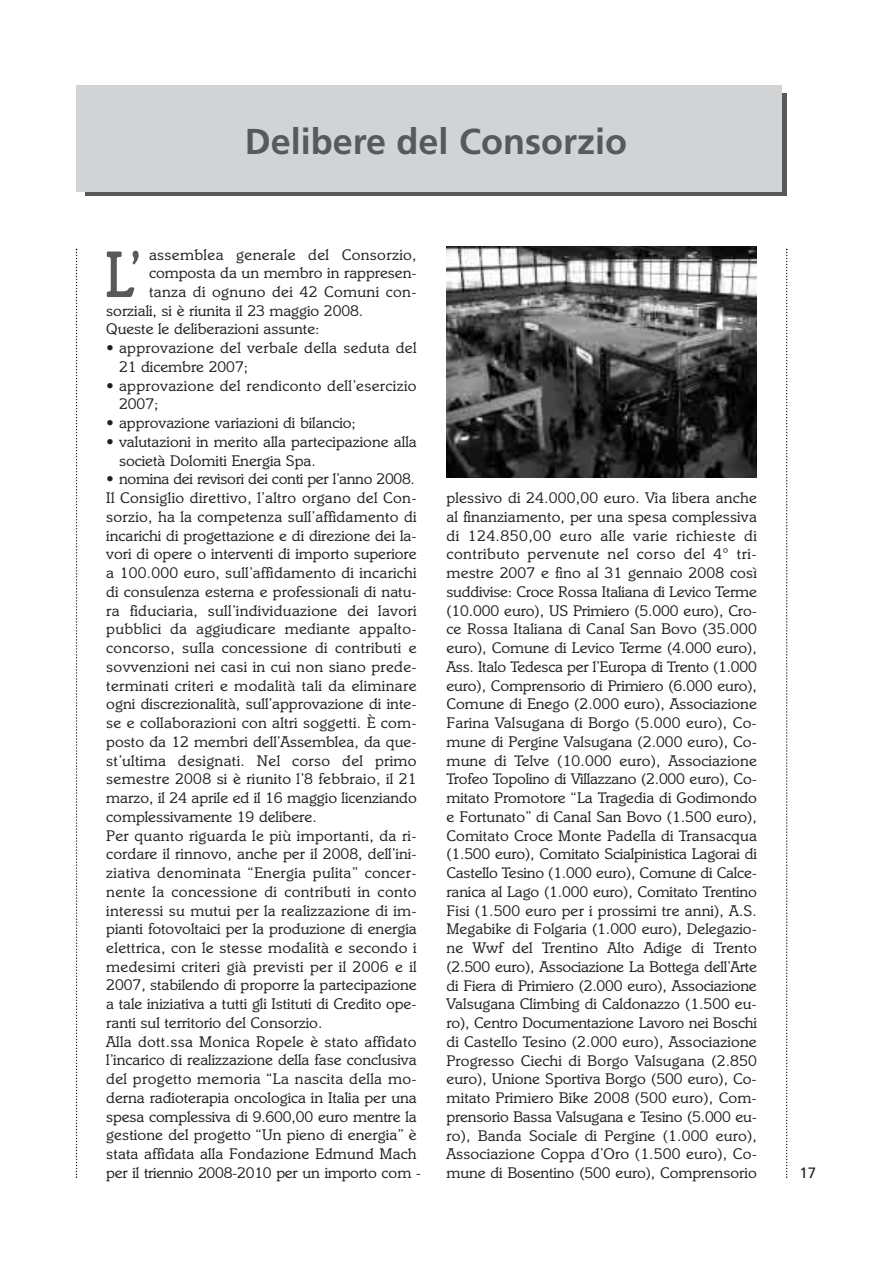
<style>
.page{position:relative;width:893px;height:1263px;background:#fff}
.page>*{position:absolute;margin:0;border:0;box-sizing:border-box;transform-origin:0 0}
.t1{font:500 67.2px "Italia";color:#58595b;scale:.8 1}
.t2{font:700 36px "Frutiger";color:#58595b}
.t3{font:15.75px/18.8px "Italia";letter-spacing:.01em;color:#231f20}
.t4{font:15px "Frutiger";color:#231f20}
</style>
<div class="page">
<div style="left:85px;top:94px;width:702px;height:102px;background:linear-gradient(to right,#58595b,#58595b)"></div>
<div style="left:77px;top:85px;width:705px;height:106px;background:#d1d3d4"></div>
<svg style="left:76px;top:249px;width:1px;height:929px"></svg>
<svg style="left:786px;top:249px;width:1px;height:929px"></svg>
<img style="left:446px;top:247px;width:311px;height:230px">
<h2 class="t2" style="left:245px;top:127px;width:384px">Delibere del Consorzio</h2>
<h1 class="t1" style="left:105px;top:250px;width:48px">L’</h1>
<p class="t3" style="left:149px;top:247px;width:269px">assemblea generale del Consorzio,</p>
<p class="t3" style="left:149px;top:265px;width:269px">composta da un membro in rappresen-</p>
<p class="t3" style="left:149px;top:284px;width:269px">tanza di ognuno dei 42 Comuni con-</p>
<p class="t3" style="left:106px;top:302px;width:258px">sorziali, si è riunita il 23 maggio 2008.</p>
<p class="t3" style="left:106px;top:321px;width:215px">Queste le deliberazioni assunte:</p>
<p class="t3" style="left:119px;top:340px;width:299px;text-indent:-13px">• approvazione del verbale della seduta del<br>21 dicembre 2007;</p>
<p class="t3" style="left:119px;top:377px;width:299px;text-indent:-13px">• approvazione del rendiconto dell’esercizio<br>2007;</p>
<p class="t3" style="left:106px;top:415px;width:251px">• approvazione variazioni di bilancio;</p>
<p class="t3" style="left:119px;top:434px;width:299px;text-indent:-13px">• valutazioni in merito alla partecipazione alla società Dolomiti Energia Spa.</p>
<p class="t3" style="left:106px;top:471px;width:316px">• nomina dei revisori dei conti per l’anno 2008.<br>Il Consiglio direttivo, l’altro organo del Con&shy;sorzio, ha la competenza sull’affidamento di incarichi di progettazione e di direzione dei la&shy;vori di opere o interventi di importo superiore a 100.000 euro, sull’affidamento di incarichi di consulenza esterna e professionali di natu&shy;ra fiduciaria, sull’individuazione dei lavori pubblici da aggiudicare mediante appalto&shy;concorso, sulla concessione di contributi e sovvenzioni nei casi in cui non siano prede&shy;terminati criteri e modalità tali da eliminare ogni discrezionalità, sull’approvazione di inte&shy;se e collaborazioni con altri soggetti. È com&shy;posto da 12 membri dell’Assemblea, da que&shy;st’ultima designati. Nel corso del primo semestre 2008 si è riunito l’8 febbraio, il 21 marzo, il 24 aprile ed il 16 maggio licenziando complessivamente 19 delibere.<br>Per quanto riguarda le più importanti, da ri&shy;cordare il rinnovo, anche per il 2008, dell’ini&shy;ziativa denominata “Energia pulita” concer&shy;nente la concessione di contributi in conto interessi su mutui per la realizzazione di im&shy;pianti fotovoltaici per la produzione di energia elettrica, con le stesse modalità e secondo i medesimi criteri già previsti per il 2006 e il 2007, stabilendo di proporre la partecipazione a tale iniziativa a tutti gli Istituti di Credito ope&shy;ranti sul territorio del Consorzio.<br>Alla dott.ssa Monica Ropele è stato affidato l’incarico di realizzazione della fase conclusiva del progetto memoria “La nascita della mo&shy;derna radioterapia oncologica in Italia per una spesa complessiva di 9.600,00 euro mentre la gestione del progetto “Un pieno di energia” è stata affidata alla Fondazione Edmund Mach per il triennio 2008-2010 per un importo com -</p>
<p class="t3" style="left:446px;top:490px;width:312px;text-align:justify">plessivo di 24.000,00 euro. Via libera anche al finanziamento, per una spesa complessiva di 124.850,00 euro alle varie richieste di contributo pervenute nel corso del 4° tri - mestre 2007 e fino al 31 gennaio 2008 così suddivise: Croce Rossa Italiana di Levico Terme (10.000 euro), US Primiero (5.000 euro), Cro&shy;ce Rossa Italiana di Canal San Bovo (35.000 euro), Comune di Levico Terme (4.000 euro), Ass. Italo Tedesca per l’Europa di Trento (1.000 euro), Comprensorio di Primiero (6.000 euro), Comune di Enego (2.000 euro), Associazione Farina Valsugana di Borgo (5.000 euro), Co&shy;mune di Pergine Valsugana (2.000 euro), Co&shy;mune di Telve (10.000 euro), Associazione Trofeo Topolino di Villazzano (2.000 euro), Co&shy;mitato Promotore “La Tragedia di Godimondo e Fortunato” di Canal San Bovo (1.500 euro), Comitato Croce Monte Padella di Transacqua (1.500 euro), Comitato Scialpinistica Lagorai di Castello Tesino (1.000 euro), Comune di Calce&shy;ranica al Lago (1.000 euro), Comitato Trentino Fisi (1.500 euro per i prossimi tre anni), A.S.<br>Megabike di Folgaria (1.000 euro), Delegazio&shy;ne Wwf del Trentino Alto Adige di Trento (2.500 euro), Associazione La Bottega dell’Arte di Fiera di Primiero (2.000 euro), Associazione Valsugana Climbing di Caldonazzo (1.500 eu&shy;ro), Centro Documentazione Lavoro nei Boschi di Castello Tesino (2.000 euro), Associazione Progresso Ciechi di Borgo Valsugana (2.850 euro), Unione Sportiva Borgo (500 euro), Co&shy;mitato Primiero Bike 2008 (500 euro), Com&shy;prensorio Bassa Valsugana e Tesino (5.000 eu&shy;ro), Banda Sociale di Pergine (1.000 euro), Associazione Coppa d’Oro (1.500 euro), Co&shy;mune di Bosentino (500 euro), Comprensorio</p>
<p class="t4" style="left:799px;top:1166px;width:18px">17</p>
</div>
